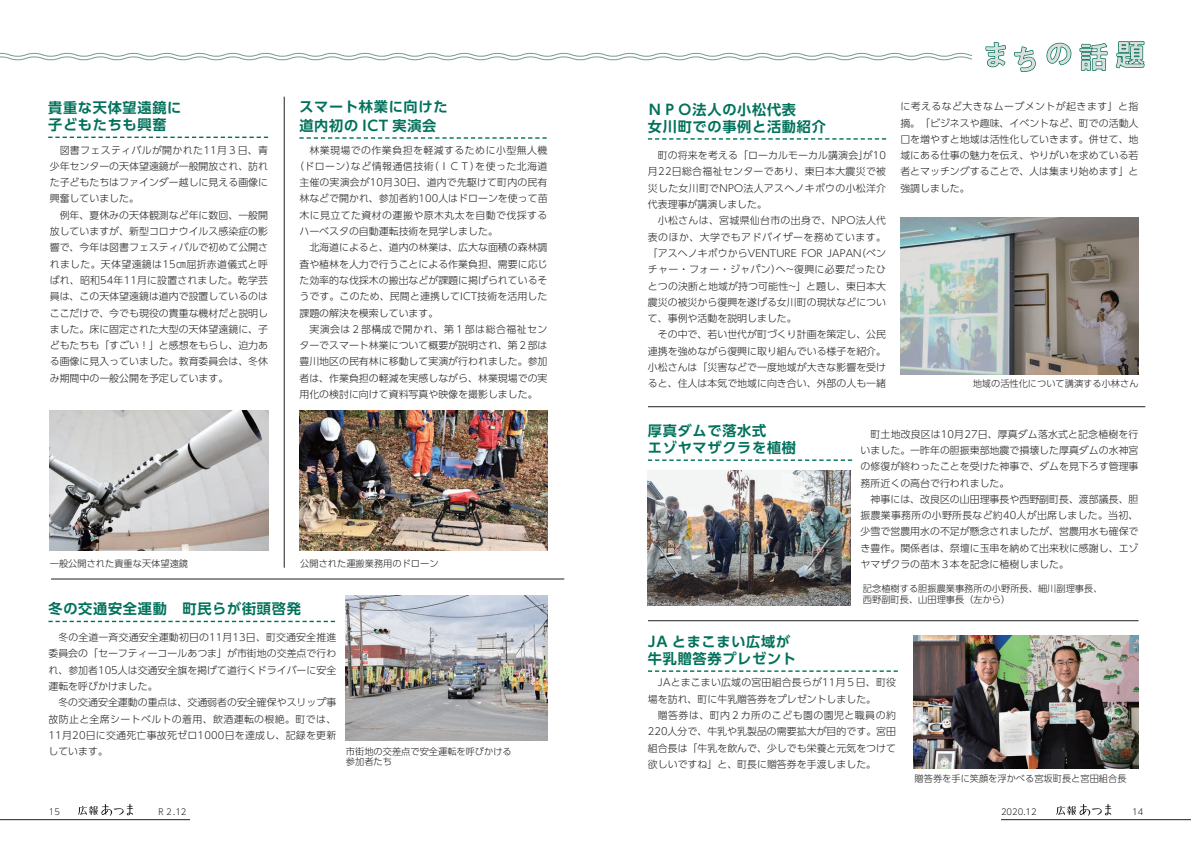
<style>
.page{position:relative;width:1191px;height:842px;background:#fff}
.page>*{position:absolute;margin:0;border:0;box-sizing:border-box;transform-origin:0 0}
.t1{font:700 14.2px/17px "UD Shin Go Pr 6 De";letter-spacing:.05em;color:#01715b}
.t2{font:300 9.9px/16.3px "UD Shin Go Pr 6";color:#231f20;text-align:justify}
.t3{font:300 9.9px "UD Shin Go Pr 6";letter-spacing:.045em;color:#231f20}
.t4{font:300 9.9px/16.3px "UD Shin Go Pr 6";letter-spacing:.02em;color:#231f20}
.t5{font:300 9.9px "UD Shin Go Pr 6";letter-spacing:.05em;color:#231f20}
.t6{font:300 9.2px/10.6px "UD Shin Go Pr 6";color:#231f20}
.t7{font:300 8.5px "UD Shin Go Pr 6";color:#231f20}
</style>
<div class="page">
<hr style="left:0;top:819px;width:190px;height:1px;background:#231f20">
<hr style="left:1001px;top:819px;width:190px;height:1px;background:#231f20">
<svg style="left:1055px;top:803px;width:57px;height:18px"></svg>
<svg style="left:77px;top:803px;width:57px;height:18px"></svg>
<svg style="left:648px;top:138px;width:238px;height:2px"></svg>
<svg style="left:985px;top:42px;width:21px;height:26px"></svg>
<svg style="left:1014px;top:46px;width:22px;height:27px"></svg>
<svg style="left:1046px;top:42px;width:26px;height:24px"></svg>
<svg style="left:1079px;top:43px;width:29px;height:28px"></svg>
<svg style="left:1115px;top:41px;width:30px;height:28px"></svg>
<svg style="left:648px;top:459px;width:204px;height:2px"></svg>
<svg style="left:299px;top:137px;width:247px;height:2px"></svg>
<hr style="left:648px;top:620px;width:490px;height:1px;background:#231f20">
<hr style="left:648px;top:406px;width:497px;height:1px;background:#231f20">
<svg style="left:0;top:53px;width:971px;height:7px"></svg>
<svg style="left:48px;top:137px;width:220px;height:1px"></svg>
<hr style="left:284px;top:97px;width:1px;height:471px;background:#231f20">
<hr style="left:51px;top:579px;width:513px;height:1px;background:#231f20">
<svg style="left:648px;top:670px;width:249px;height:2px"></svg>
<svg style="left:48px;top:621px;width:287px;height:1px"></svg>
<img style="left:648px;top:471px;width:202px;height:135px">
<img style="left:299px;top:410px;width:248px;height:141px">
<img style="left:900px;top:218px;width:238px;height:157px">
<img style="left:346px;top:595px;width:201px;height:145px">
<img style="left:914px;top:636px;width:224px;height:133px">
<img style="left:50px;top:410px;width:218px;height:141px">
<h1 class="t1" style="left:48px;top:99px;width:135px">貴重な天体望遠鏡に子どもたちも興奮</h1>
<p class="t2" style="left:50px;top:141px;width:220px;text-indent:10px">図書フェスティバルが開かれた11月３日、青少年センターの天体望遠鏡が一般開放され、訪れた子どもたちはファインダー越しに見える画像に興奮していました。</p>
<p class="t2" style="left:50px;top:206px;width:220px;text-indent:10px">例年、夏休みの天体観測など年に数回、一般開放していますが、新型コロナウイルス感染症の影響で、今年は図書フェスティバルで初めて公開されました。天体望遠鏡は15㎝屈折赤道儀式と呼ばれ、昭和54年11月に設置されました。乾学芸員は、この天体望遠鏡は道内で設置しているのはここだけで、今でも現役の貴重な機材だと説明しました。床に固定された大型の天体望遠鏡に、子どもたちも「すごい！」と感想をもらし、迫力ある画像に見入っていました。教育委員会は、冬休み期間中の一般公開を予定しています。</p>
<h1 class="t1" style="left:299px;top:97px;width:150px;line-height:18.4px">スマート林業に向けた道内初の ICT 実演会</h1>
<p class="t3" style="left:309px;top:142px;width:240px">林業現場での作業負担を軽減するために小型無人機</p>
<p class="t5" style="left:294px;top:158px;width:255px">（ドローン）など情報通信技術（ＩＣＴ）を使った北海道</p>
<p class="t2" style="left:299px;top:174px;width:249px">主催の実演会が10月30日、道内で先駆けて町内の民有</p>
<p class="t2" style="left:299px;top:190px;width:250px">林などで開かれ、参加者約100人はドローンを使って苗</p>
<p class="t3" style="left:299px;top:207px;width:250px">木に見立てた資材の運搬や原木丸太を自動で伐採する</p>
<p class="t2" style="left:299px;top:223px;width:200px">ハーベスタの自動運転技術を見学しました。</p>
<p class="t2" style="left:309px;top:239px;width:240px">北海道によると、道内の林業は、広大な面積の森林調</p>
<p class="t2" style="left:299px;top:255px;width:250px">査や植林を人力で行うことによる作業負担、需要に応じ</p>
<p class="t2" style="left:299px;top:272px;width:250px">た効率的な伐採木の搬出などが課題に掲げられているそ</p>
<p class="t2" style="left:299px;top:288px;width:250px">うです。このため、民間と連携してICT技術を活用した</p>
<p class="t2" style="left:299px;top:304px;width:140px">課題の解決を模索しています。</p>
<p class="t3" style="left:309px;top:321px;width:240px">実演会は２部構成で開かれ、第１部は総合福祉セン</p>
<p class="t2" style="left:299px;top:337px;width:250px">ターでスマート林業について概要が説明され、第２部は</p>
<p class="t2" style="left:299px;top:353px;width:250px">豊川地区の民有林に移動して実演が行われました。参加</p>
<p class="t2" style="left:299px;top:369px;width:250px">者は、作業負担の軽減を実感しながら、林業現場での実</p>
<p class="t2" style="left:299px;top:386px;width:240px">用化の検討に向けて資料写真や映像を撮影しました。</p>
<p class="t6" style="left:50px;top:557px;width:140px">一般公開された貴重な天体望遠鏡</p>
<p class="t6" style="left:300px;top:557px;width:140px">公開された運搬業務用のドローン</p>
<h1 class="t1" style="left:48px;top:600px;width:254px">冬の交通安全運動　町民らが街頭啓発</h1>
<p class="t2" style="left:48px;top:629px;width:289px;text-indent:10px">冬の全道一斉交通安全運動初日の11月13日、町交通安全推進委員会の「セーフティーコールあつま」が市街地の交差点で行われ、参加者105人は交通安全旗を掲げて道行くドライバーに安全運転を呼びかけました。</p>
<p class="t2" style="left:48px;top:694px;width:289px;text-indent:10px">冬の交通安全運動の重点は、交通弱者の安全確保やスリップ事故防止と全席シートベルトの着用、飲酒運転の根絶。町では、11月20日に交通死亡事故死ゼロ1000日を達成し、記録を更新しています。</p>
<p class="t6" style="left:346px;top:745px;width:167px">市街地の交差点で安全運転を呼びかける参加者たち</p>
<h1 class="t1" style="left:648px;top:100px;width:179px">ＮＰＯ法人の小松代表<br>女川町での事例と活動紹介</h1>
<p class="t2" style="left:648px;top:147px;width:240px;text-indent:10px">町の将来を考える「ローカルモーカル講演会」が10月22日総合福祉センターであり、東日本大震災で被災した女川町でNPO法人アスヘノキボウの小松洋介代表理事が講演しました。</p>
<p class="t2" style="left:648px;top:212px;width:240px;text-indent:10px">小松さんは、宮城県仙台市の出身で、NPO法人代表のほか、大学でもアドバイザーを務めています。「アスヘノキボウからVENTURE FOR JAPAN（ベンチャー・フォー・ジャパン）へ~復興に必要だったひとつの決断と地域が持つ可能性~」と題し、東日本大震災の被災から復興を遂げる女川町の現状などについて、事例や活動を説明しました。</p>
<p class="t2" style="left:648px;top:326px;width:240px;text-indent:10px">その中で、若い世代が町づくり計画を策定し、公民連携を強めながら復興に取り組んでいる様子を紹介。小松さんは「災害などで一度地域が大きな影響を受けると、住人は本気で地域に向き合い、外部の人も一緒</p>
<p class="t2" style="left:900px;top:98px;width:240px">に考えるなど大きなムーブメントが起きます」と指摘。「ビジネスや趣味、イベントなど、町での活動人口を増やすと地域は活性化していきます。併せて、地域にある仕事の魅力を伝え、やりがいを求めている若者とマッチングすることで、人は集まり始めます」と強調しました。</p>
<p class="t6" style="left:972px;top:378px;width:167px">地域の活性化について講演する小林さん</p>
<h1 class="t1" style="left:648px;top:421px;width:150px">厚真ダムで落水式<br>エゾヤマザクラを植樹</h1>
<h1 class="t1" style="left:648px;top:632px;width:150px">JA とまこまい広域が牛乳贈答券プレゼント</h1>
<p class="t2" style="left:860px;top:425px;width:279px;text-indent:10px">町土地改良区は10月27日、厚真ダム落水式と記念植樹を行いました。一昨年の胆振東部地震で損壊した厚真ダムの水神宮の修復が終わったことを受けた神事で、ダムを見下ろす管理事務所近くの高台で行われました。</p>
<p class="t2" style="left:860px;top:491px;width:279px;text-indent:10px">神事には、改良区の山田理事長や西野副町長、渡部議長、胆振農業事務所の小野所長など約40人が出席しました。当初、少雪で営農用水の不足が懸念されましたが、営農用水も確保でき豊作。関係者は、祭壇に玉串を納めて出来秋に感謝し、エゾヤマザクラの苗木３本を記念に植樹しました。</p>
<p class="t6" style="left:863px;top:583px;width:241px">記念植樹する胆振農業事務所の小野所長、細川副理事長、西野副町長、山田理事長（左から）</p>
<p class="t4" style="left:648px;top:674px;width:250px;text-indent:10px">JAとまこまい広域の宮田組合長らが11月５日、町役場を訪れ、町に牛乳贈答券をプレゼントしました。</p>
<p class="t2" style="left:648px;top:707px;width:250px;text-indent:10px">贈答券は、町内２カ所のこども園の園児と職員の約220人分で、牛乳や乳製品の需要拡大が目的です。宮田組合長は「牛乳を飲んで、少しでも栄養と元気をつけて欲しいですね」と、町長に贈答券を手渡しました。</p>
<p class="t6" style="left:914px;top:773px;width:213px">贈答券を手に笑顔を浮かべる宮坂町長と宮田組合長</p>
<p class="t7" style="left:49px;top:805px;width:13px">15</p>
<p class="t7" style="left:158px;top:805px;width:30px">R２.12</p>
<p class="t7" style="left:1001px;top:805px;width:37px">2020.12</p>
<p class="t7" style="left:1132px;top:805px;width:13px">14</p>
</div>
